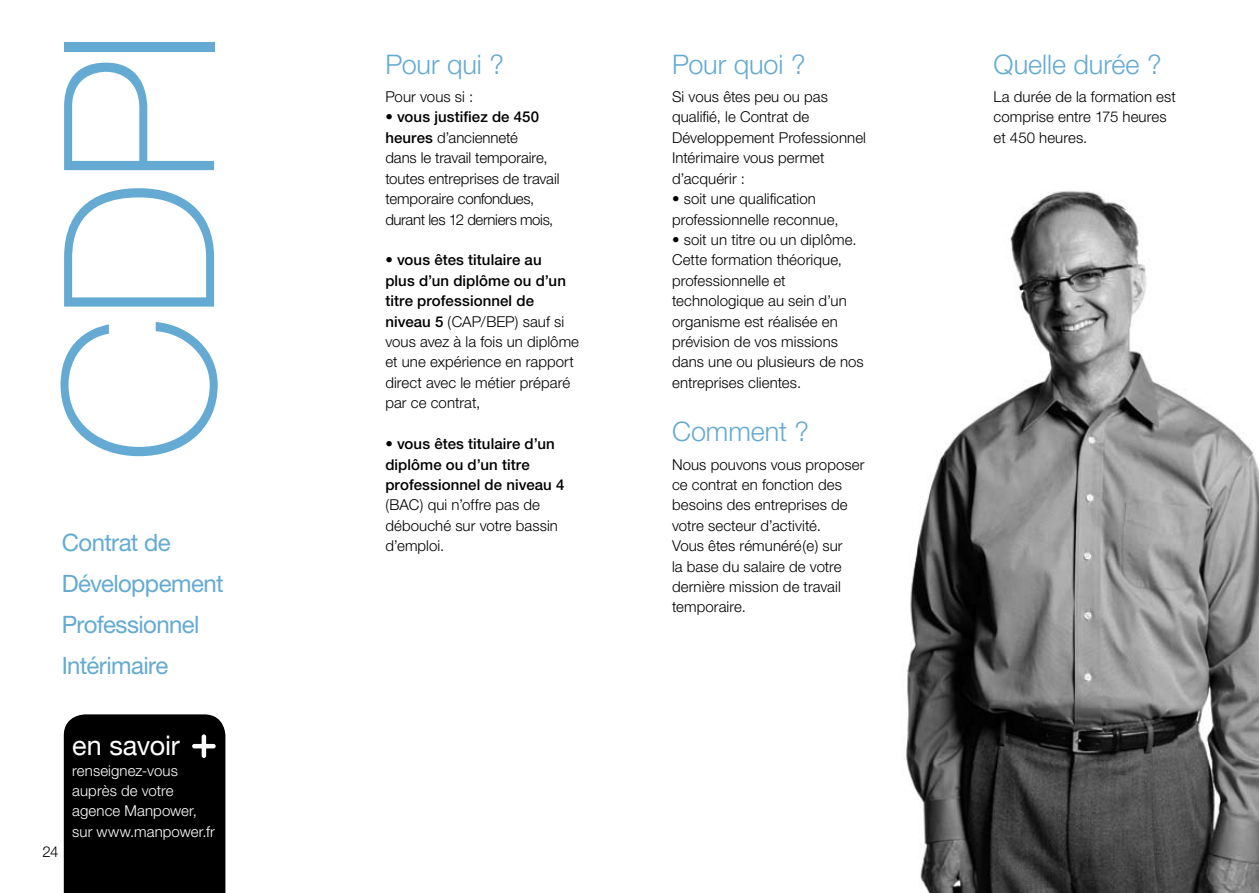
<style>
.page{position:relative;width:1259px;height:893px;background:#fff}
.page>*{position:absolute;margin:0;border:0;box-sizing:border-box;transform-origin:0 0}
.t1{font:100 210px "Helvetica Neue";color:#64aad2}
.t2{font:300 27px "Helvetica Neue";letter-spacing:-.005em;color:#64aad2}
.t3{font:27px "Helvetica Neue";letter-spacing:-.005em;color:#fff}
.t4{font:24px/40.8px "Helvetica Neue";letter-spacing:-.025em;color:#64aad2}
.t5{font:300 15px/20.4px "Helvetica Neue";letter-spacing:.005em;color:#000}
.t6{font:500 15px/20.4px "Helvetica Neue";letter-spacing:.005em;color:#000}
.t7{font:300 15px/20.4px "Helvetica Neue";letter-spacing:.005em;color:#fff}
.s1{font-style:italic}
.s2{font-weight:500}
</style>
<div class="page">
<img style="left:906px;top:191px;width:353px;height:702px">
<div style="left:64px;top:714px;width:161px;height:179px;background:#000"></div>
<hr style="left:192px;top:744px;width:24px;height:4px;background:#fff;border-radius:2px">
<hr style="left:202px;top:734px;width:4px;height:24px;background:#fff;border-radius:2px">
<h1 class="t1" style="left:19px;top:464px;width:410px;rotate:-90deg">cdpi</h1>
<h3 class="t4" style="left:62px;top:522px;width:163px">Contrat de<br>Développement<br>Professionnel<br>Intérimaire</h3>
<p class="t5" style="left:43px;top:841px;width:17px">24</p>
<h2 class="t3" style="left:72px;top:729px;width:109px">en savoir</h2>
<p class="t7" style="left:72px;top:760px;width:144px">renseignez-vous auprès de votre agence Manpower, sur www.manpower.fr</p>
<h2 class="t2" style="left:385px;top:48px;width:120px">Pour qui ?</h2>
<p class="t5" style="left:385px;top:86px;width:89px">Pour vous si :</p>
<p class="t5" style="left:385px;top:107px;width:176px"><span class="s1">•</span> <span class="s2">vous justifiez de 450 heures</span> d’ancienneté<br>dans le travail temporaire, toutes entreprises de travail temporaire confondues, durant les 12 derniers mois,</p>
<p class="t5" style="left:385px;top:250px;width:195px"><span class="s2">• vous êtes titulaire au<br>plus d’un diplôme ou d’un titre professionnel de niveau 5</span> (CAP/BEP) sauf si vous avez à la fois un diplôme et une expérience en rapport direct avec le métier préparé par ce contrat,</p>
<p class="t6" style="left:385px;top:433px;width:181px">• vous êtes titulaire d’un diplôme ou d’un titre professionnel de niveau 4</p>
<p class="t5" style="left:385px;top:494px;width:174px">(BAC) qui n’offre pas de débouché sur votre bassin d’emploi.</p>
<h2 class="t2" style="left:672px;top:48px;width:135px">Pour quoi ?</h2>
<p class="t5" style="left:672px;top:86px;width:195px">Si vous êtes peu ou pas qualifié, le Contrat de<br>Développement Professionnel<br>Intérimaire vous permet d’acquérir :</p>
<p class="t5" style="left:672px;top:188px;width:168px">• soit une qualification professionnelle reconnue,</p>
<p class="t5" style="left:672px;top:229px;width:193px">• soit un titre ou un diplôme.<br>Cette formation théorique, professionnelle et technologique au sein d’un organisme est réalisée en prévision de vos missions dans une ou plusieurs de nos entreprises clientes.</p>
<h2 class="t2" style="left:672px;top:415px;width:139px">Comment ?</h2>
<p class="t5" style="left:672px;top:454px;width:194px">Nous pouvons vous proposer ce contrat en fonction des besoins des entreprises de votre secteur d’activité.<br>Vous êtes rémunéré(e) sur<br>la base du salaire de votre dernière mission de travail temporaire.</p>
<h2 class="t2" style="left:993px;top:48px;width:169px">Quelle durée ?</h2>
<p class="t5" style="left:993px;top:86px;width:184px">La durée de la formation est comprise entre 175 heures et 450 heures.</p>
</div>
